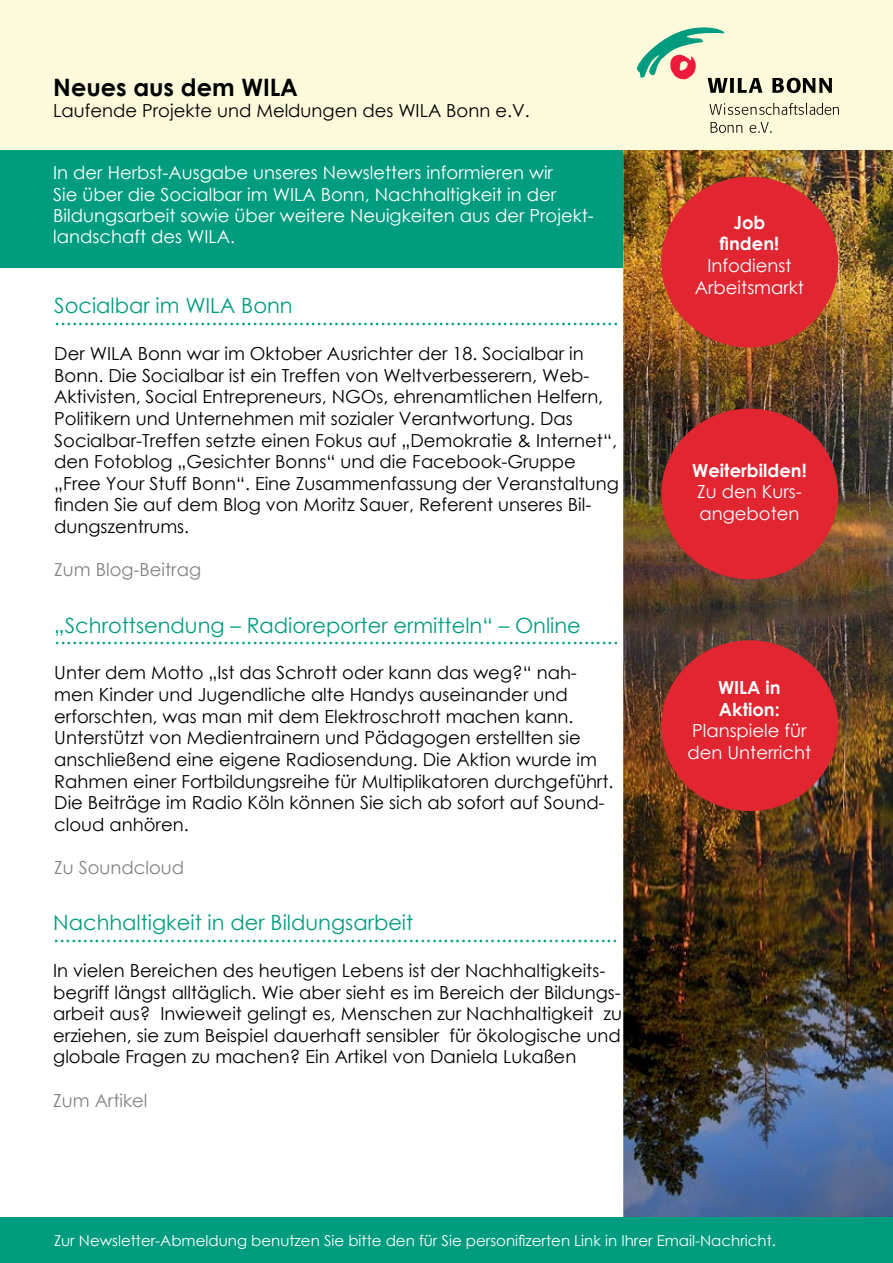
<style>
.page{position:relative;width:893px;height:1263px;background:#fff}
.page>*{position:absolute;margin:0;border:0;box-sizing:border-box;transform-origin:0 0}
.t1{font:700 24px "Century Gothic";color:#000}
.t2{font:21px "Century Gothic";color:#009c80}
.t3{font:18px/21.6px "Century Gothic";color:#000}
.t4{font:18px/21.6px "Century Gothic";color:#fff}
.t5{font:18px "Century Gothic";color:#808285}
.t6{font:700 18px/21.6px "Century Gothic";color:#fff;text-align:center}
.t7{font:15px "Century Gothic";color:#fff}
</style>
<div class="page">
<img style="left:623px;top:150px;width:270px;height:1071px">
<div style="left:0;top:0;width:893px;height:150px;background:#fdfadb"></div>
<div style="left:661px;top:177px;width:177px;height:170px;background:#e12631;border-radius:50%"></div>
<svg style="left:709px;top:103px;width:130px;height:12px"></svg>
<svg style="left:710px;top:122px;width:32px;height:11px"></svg>
<svg style="left:750px;top:122px;width:21px;height:11px"></svg>
<svg style="left:772px;top:78px;width:60px;height:15px"></svg>
<svg style="left:637px;top:27px;width:125px;height:66px"></svg>
<div style="left:0;top:1217px;width:892px;height:46px;background:#009c80"></div>
<div style="left:661px;top:408px;width:177px;height:171px;background:#e12631;border-radius:50%"></div>
<div style="left:661px;top:640px;width:177px;height:171px;background:#e12631;border-radius:50%"></div>
<div style="left:0;top:151px;width:623px;height:117px;background:#009c80"></div>
<h1 class="t1" style="left:53px;top:69px;width:246px">Neues aus dem WILA</h1>
<p class="t3" style="left:53px;top:100px;width:478px">Laufende Projekte und Meldungen des WILA Bonn e.V.</p>
<p class="t4" style="left:53px;top:162px;width:542px">In der Herbst-Ausgabe unseres Newsletters informieren wir<br>Sie über die Socialbar im WILA Bonn, Nachhaltigkeit in der Bildungsarbeit sowie über weitere Neuigkeiten aus der Projekt&shy;landschaft des WILA.</p>
<p class="t2" style="left:54px;top:291px;width:240px">Socialbar im WILA Bonn</p>
<p class="t2" style="left:54px;top:303px;width:566px">.................................................................................................</p>
<p class="t3" style="left:54px;top:343px;width:566px">Der WILA Bonn war im Oktober Ausrichter der 18. Socialbar in Bonn. Die Socialbar ist ein Treffen von Weltverbesserern, Web-Aktivisten, Social Entrepreneurs, NGOs, ehrenamtlichen Helfern, Politikern und Unternehmen mit sozialer Verantwortung. Das Socialbar-Treffen setzte einen Fokus auf „Demokratie &amp; Internet“, den Fotoblog „Gesichter Bonns“ und die Facebook-Gruppe „Free Your Stuff Bonn“. Eine Zusammenfassung der Veranstaltung finden Sie auf dem Blog von Moritz Sauer, Referent unseres Bil&shy;dungszentrums.</p>
<p class="t5" style="left:54px;top:557px;width:148px">Zum Blog-Beitrag</p>
<p class="t2" style="left:54px;top:610px;width:528px">„Schrottsendung – Radioreporter ermitteln“ – Online</p>
<p class="t2" style="left:54px;top:622px;width:566px">.................................................................................................</p>
<p class="t3" style="left:54px;top:662px;width:561px">Unter dem Motto „Ist das Schrott oder kann das weg?“ nah&shy;men Kinder und Jugendliche alte Handys auseinander und erforschten, was man mit dem Elektroschrott machen kann.<br>Unterstützt von Medientrainern und Pädagogen erstellten sie anschließend eine eigene Radiosendung. Die Aktion wurde im Rahmen einer Fortbildungsreihe für Multiplikatoren durchgeführt.<br>Die Beiträge im Radio Köln können Sie sich ab sofort auf Sound&shy;cloud anhören.</p>
<p class="t5" style="left:54px;top:855px;width:131px">Zu Soundcloud</p>
<p class="t2" style="left:53px;top:908px;width:362px">Nachhaltigkeit in der Bildungsarbeit</p>
<p class="t2" style="left:53px;top:919px;width:566px">.................................................................................................</p>
<p class="t3" style="left:53px;top:959px;width:570px">In vielen Bereichen des heutigen Lebens ist der Nachhaltigkeits&shy;begriff längst alltäglich. Wie aber sieht es im Bereich der Bildungs&shy;arbeit aus? Inwieweit gelingt es, Menschen zur Nachhaltigkeit zu erziehen, sie zum Beispiel dauerhaft sensibler für ökologische und globale Fragen zu machen? Ein Artikel von Daniela Lukaßen</p>
<p class="t5" style="left:53px;top:1087px;width:96px">Zum Artikel</p>
<p class="t6" style="left:720px;top:211px;width:61px">Job finden!</p>
<p class="t4" style="left:695px;top:254px;width:111px;text-align:center">Infodienst<br>Arbeitsmarkt</p>
<p class="t6" style="left:692px;top:458px;width:116px">Weiterbilden!</p>
<p class="t4" style="left:697px;top:481px;width:106px">Zu den Kurs&shy;angeboten</p>
<p class="t6" style="left:718px;top:676px;width:64px;text-align:left">WILA in<br>Aktion:</p>
<p class="t4" style="left:687px;top:719px;width:125px">Planspiele für den Unterricht</p>
<p class="t7" style="left:54px;top:1230px;width:723px">Zur Newsletter-Abmeldung benutzen Sie bitte den für Sie personifizerten Link in Ihrer Email-Nachricht.</p>
</div>
